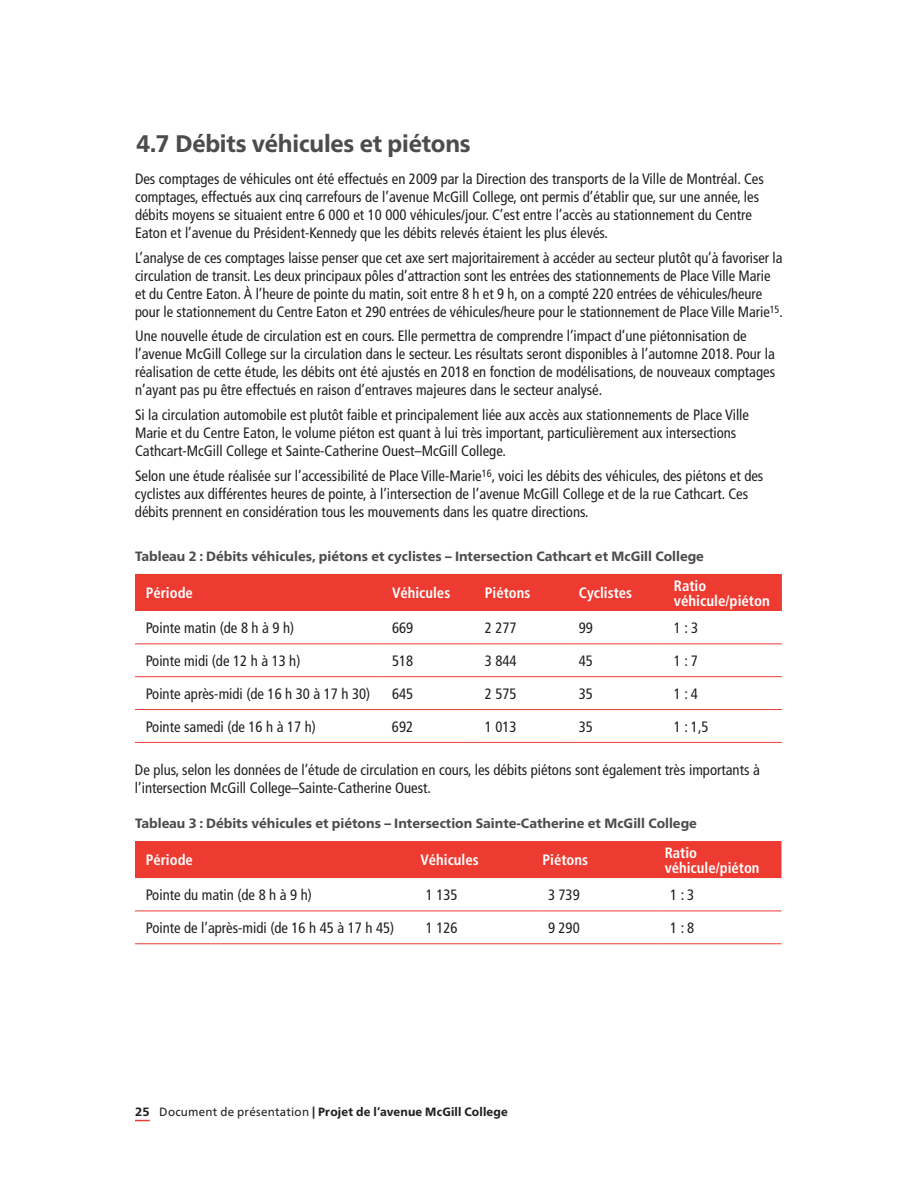
<style>
.page{position:relative;width:918px;height:1188px;background:#fff}
.page>*{position:absolute;margin:0;border:0;box-sizing:border-box;transform-origin:0 0}
.t1{font:800 24px "Frutiger Neue LT Pro";letter-spacing:-.01em;color:#4b4c4d;scale:.95 1}
.t2{font:condensed 15px/18px "Frutiger";color:#231f20}
.t3{font:700 condensed 15px/15px "Frutiger";color:#fff}
.t4{font:800 13.5px "Frutiger Neue LT Pro";color:#4b4c4d}
.t5{font:800 12px "Frutiger Neue LT Pro";letter-spacing:.015em;color:#231f20}
.s1{font-weight:400}
</style>
<div class="page">
<svg style="left:135px;top:1120px;width:15px;height:1px"></svg>
<div style="left:135px;top:574px;width:647px;height:37px;background:#ee3b32"></div>
<hr style="left:135px;top:643px;width:246px;height:1px;background:#ee3b32">
<hr style="left:381px;top:643px;width:93px;height:1px;background:#ee3b32">
<hr style="left:474px;top:643px;width:94px;height:1px;background:#ee3b32">
<hr style="left:568px;top:643px;width:95px;height:1px;background:#ee3b32">
<hr style="left:663px;top:643px;width:119px;height:1px;background:#ee3b32">
<hr style="left:135px;top:676px;width:246px;height:1px;background:#ee3b32">
<hr style="left:381px;top:676px;width:93px;height:1px;background:#ee3b32">
<hr style="left:474px;top:676px;width:94px;height:1px;background:#ee3b32">
<hr style="left:568px;top:676px;width:95px;height:1px;background:#ee3b32">
<hr style="left:663px;top:676px;width:119px;height:1px;background:#ee3b32">
<hr style="left:135px;top:709px;width:246px;height:1px;background:#ee3b32">
<hr style="left:381px;top:709px;width:93px;height:1px;background:#ee3b32">
<hr style="left:474px;top:709px;width:94px;height:1px;background:#ee3b32">
<hr style="left:568px;top:709px;width:95px;height:1px;background:#ee3b32">
<hr style="left:663px;top:709px;width:119px;height:1px;background:#ee3b32">
<hr style="left:135px;top:742px;width:246px;height:1px;background:#ee3b32">
<hr style="left:381px;top:742px;width:93px;height:1px;background:#ee3b32">
<hr style="left:474px;top:742px;width:94px;height:1px;background:#ee3b32">
<hr style="left:568px;top:742px;width:95px;height:1px;background:#ee3b32">
<hr style="left:663px;top:742px;width:119px;height:1px;background:#ee3b32">
<div style="left:135px;top:841px;width:647px;height:37px;background:#ee3b32"></div>
<hr style="left:135px;top:911px;width:280px;height:1px;background:#ee3b32">
<hr style="left:415px;top:911px;width:122px;height:1px;background:#ee3b32">
<hr style="left:537px;top:911px;width:122px;height:1px;background:#ee3b32">
<hr style="left:659px;top:911px;width:122px;height:1px;background:#ee3b32">
<hr style="left:135px;top:943px;width:280px;height:1px;background:#ee3b32">
<hr style="left:415px;top:943px;width:122px;height:1px;background:#ee3b32">
<hr style="left:537px;top:943px;width:122px;height:1px;background:#ee3b32">
<hr style="left:659px;top:943px;width:122px;height:1px;background:#ee3b32">
<h1 class="t1" style="left:136px;top:130px;width:353px">4.7 Débits véhicules et piétons</h1>
<p class="t2" style="left:135px;top:170px;width:630px">Des comptages de véhicules ont été effectués en 2009 par la Direction des transports de la Ville de Montréal. Ces comptages, effectués aux cinq carrefours de l’avenue McGill College, ont permis d’établir que, sur une année, les débits moyens se situaient entre 6 000 et 10 000 véhicules/jour. C’est entre l’accès au stationnement du Centre Eaton et l’avenue du Président-Kennedy que les débits relevés étaient les plus élevés.</p>
<p class="t2" style="left:135px;top:249px;width:650px">L’analyse de ces comptages laisse penser que cet axe sert majoritairement à accéder au secteur plutôt qu’à favoriser la circulation de transit. Les deux principaux pôles d’attraction sont les entrées des stationnements de Place Ville Marie et du Centre Eaton. À l’heure de pointe du matin, soit entre 8 h et 9 h, on a compté 220 entrées de véhicules/heure pour le stationnement du Centre Eaton et 290 entrées de véhicules/heure pour le stationnement de Place Ville Marie<sup>15</sup>.</p>
<p class="t2" style="left:135px;top:327px;width:642px">Une nouvelle étude de circulation est en cours. Elle permettra de comprendre l’impact d’une piétonnisation de l’avenue McGill College sur la circulation dans le secteur. Les résultats seront disponibles à l’automne 2018. Pour la réalisation de cette étude, les débits ont été ajustés en 2018 en fonction de modélisations, de nouveaux comptages n’ayant pas pu être effectués en raison d’entraves majeures dans le secteur analysé.</p>
<p class="t2" style="left:135px;top:406px;width:616px">Si la circulation automobile est plutôt faible et principalement liée aux accès aux stationnements de Place Ville<br>Marie et du Centre Eaton, le volume piéton est quant à lui très important, particulièrement aux intersections<br>Cathcart-McGill College et Sainte-Catherine Ouest–McGill College.</p>
<p class="t2" style="left:135px;top:467px;width:630px">Selon une étude réalisée sur l’accessibilité de Place Ville-Marie<sup>16</sup>, voici les débits des véhicules, des piétons et des cyclistes aux différentes heures de pointe, à l’intersection de l’avenue McGill College et de la rue Cathcart. Ces débits prennent en considération tous les mouvements dans les quatre directions.</p>
<p class="t4" style="left:135px;top:548px;width:571px">Tableau 2 : Débits véhicules, piétons et cyclistes – Intersection Cathcart et McGill College</p>
<p class="t3" style="left:146px;top:585px;width:49px">Période</p>
<p class="t3" style="left:392px;top:585px;width:60px">Véhicules</p>
<p class="t3" style="left:485px;top:585px;width:47px">Piétons</p>
<p class="t3" style="left:579px;top:585px;width:55px">Cyclistes</p>
<p class="t3" style="left:674px;top:578px;width:98px">Ratio véhicule/piéton</p>
<p class="t2" style="left:146px;top:619px;width:150px">Pointe matin (de 8 h à 9 h)</p>
<p class="t2" style="left:392px;top:619px;width:23px">669</p>
<p class="t2" style="left:485px;top:619px;width:33px">2 277</p>
<p class="t2" style="left:579px;top:619px;width:16px">99</p>
<p class="t2" style="left:674px;top:619px;width:26px">1 : 3</p>
<p class="t2" style="left:146px;top:652px;width:156px">Pointe midi (de 12 h à 13 h)</p>
<p class="t2" style="left:392px;top:652px;width:23px">518</p>
<p class="t2" style="left:485px;top:652px;width:33px">3 844</p>
<p class="t2" style="left:579px;top:652px;width:16px">45</p>
<p class="t2" style="left:674px;top:652px;width:26px">1 : 7</p>
<p class="t2" style="left:146px;top:685px;width:226px">Pointe après-midi (de 16 h 30 à 17 h 30)</p>
<p class="t2" style="left:392px;top:685px;width:23px">645</p>
<p class="t2" style="left:485px;top:685px;width:33px">2 575</p>
<p class="t2" style="left:579px;top:685px;width:16px">35</p>
<p class="t2" style="left:674px;top:685px;width:26px">1 : 4</p>
<p class="t2" style="left:146px;top:718px;width:172px">Pointe samedi (de 16 h à 17 h)</p>
<p class="t2" style="left:392px;top:718px;width:23px">692</p>
<p class="t2" style="left:485px;top:718px;width:33px">1 013</p>
<p class="t2" style="left:579px;top:718px;width:16px">35</p>
<p class="t2" style="left:674px;top:718px;width:36px">1 : 1,5</p>
<p class="t2" style="left:135px;top:761px;width:626px">De plus, selon les données de l’étude de circulation en cours, les débits piétons sont également très importants à l’intersection McGill College–Sainte-Catherine Ouest.</p>
<p class="t4" style="left:135px;top:815px;width:563px">Tableau 3 : Débits véhicules et piétons – Intersection Sainte-Catherine et McGill College</p>
<p class="t3" style="left:146px;top:853px;width:49px">Période</p>
<p class="t3" style="left:420px;top:853px;width:60px">Véhicules</p>
<p class="t3" style="left:543px;top:853px;width:47px">Piétons</p>
<p class="t3" style="left:665px;top:845px;width:96px">Ratio véhicule/piéton</p>
<p class="t2" style="left:146px;top:886px;width:168px">Pointe du matin (de 8 h à 9 h)</p>
<p class="t2" style="left:426px;top:886px;width:33px">1 135</p>
<p class="t2" style="left:548px;top:886px;width:33px">3 739</p>
<p class="t2" style="left:670px;top:886px;width:26px">1 : 3</p>
<p class="t2" style="left:146px;top:919px;width:250px">Pointe de l’après-midi (de 16 h 45 à 17 h 45)</p>
<p class="t2" style="left:426px;top:919px;width:33px">1 126</p>
<p class="t2" style="left:548px;top:919px;width:33px">9 290</p>
<p class="t2" style="left:670px;top:919px;width:26px">1 : 8</p>
<p class="t5" style="left:135px;top:1105px;width:374px">25 <span class="s1">Document de présentation</span> | Projet de l’avenue McGill College</p>
</div>
